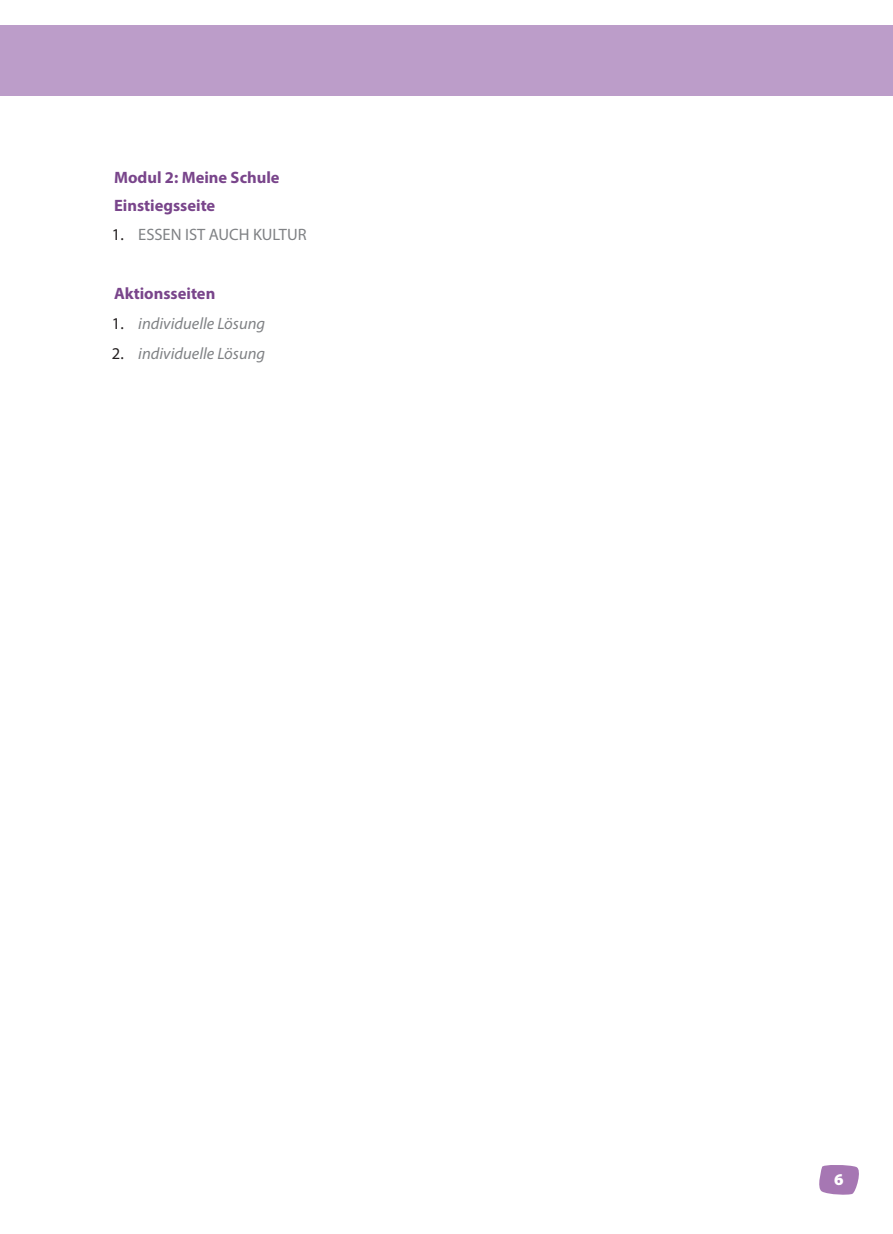
<style>
.page{position:relative;width:893px;height:1234px;background:#fff}
.page>*{position:absolute;margin:0;border:0;box-sizing:border-box;transform-origin:0 0}
.t1{font:700 16.5px/28.3px "Myriad Pro";color:#79458b}
.t2{font:italic 16.5px "Myriad Pro";color:#808285}
.t3{font:16.5px "Myriad Pro";color:#808285}
.t4{font:900 16.5px "Myriad Pro";color:#fff}
.s1{color:#231f20}
.s2{font-style:normal;color:#231f20}
</style>
<div class="page">
<svg style="left:819px;top:1165px;width:40px;height:30px"></svg>
<div style="left:0;top:25px;width:893px;height:71px;background:#bc9dc9"></div>
<p class="t1" style="left:114px;top:162px;width:167px">Modul 2: Meine Schule<br>Einstiegsseite</p>
<p class="t3" style="left:112px;top:225px;width:196px"><span class="s1">1.</span> ESSEN IST AUCH KULTUR</p>
<p class="t1" style="left:114px;top:279px;width:103px">Aktionsseiten</p>
<p class="t2" style="left:112px;top:313px;width:155px"><span class="s2">1.</span> individuelle Lösung</p>
<p class="t2" style="left:112px;top:343px;width:155px"><span class="s2">2.</span> individuelle Lösung</p>
<p class="t4" style="left:834px;top:1169px;width:11px">6</p>
</div>
